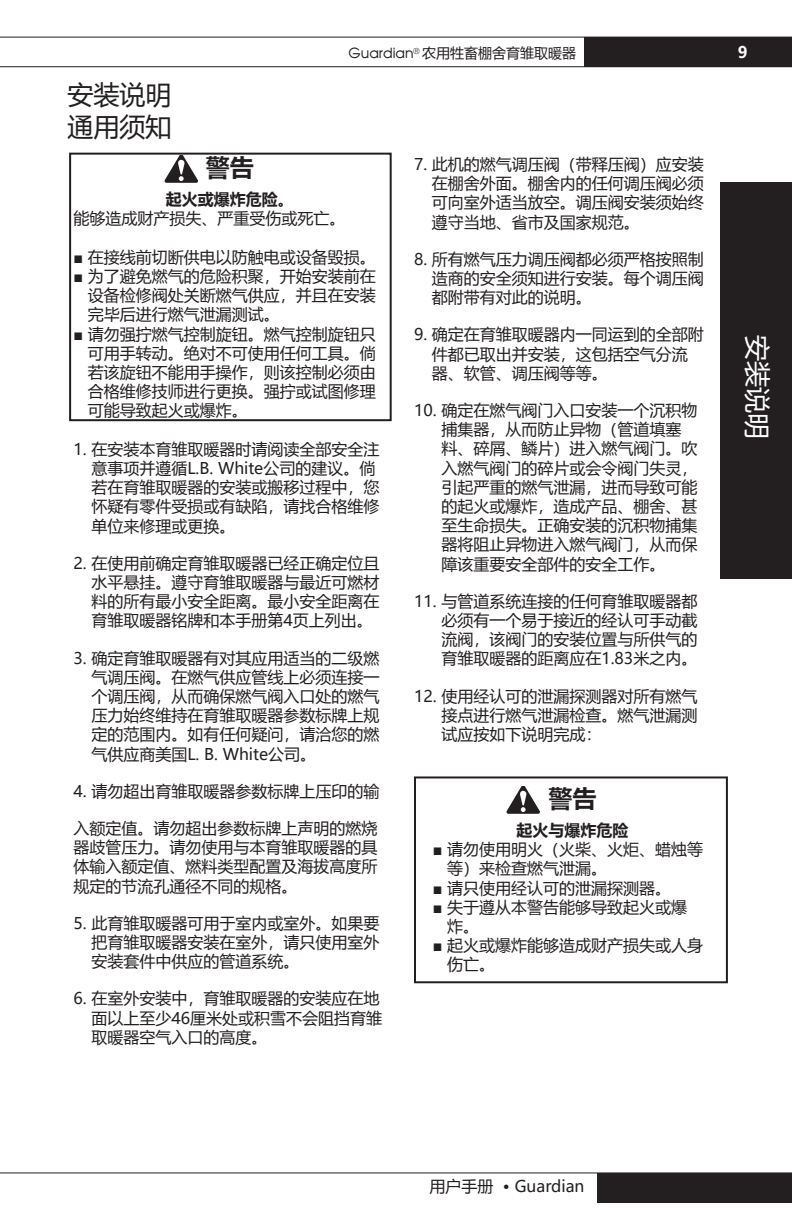
<style>
.page{position:relative;width:792px;height:1224px;background:#fff}
.page>*{position:absolute;margin:0;border:0;box-sizing:border-box;transform-origin:0 0}
.Attention_Header{font:26px/31.2px "Microsoft Ya Hei";color:#231f20}
.Attention_Header-2{font:26px "Microsoft Ya Hei";color:#fff}
.t1{font:700 24px "Microsoft Ya Hei";color:#231f20}
.BODY_for_INSIDE_PAGE{font:16px/19.2px "Microsoft Ya Hei";color:#231f20;text-align:justify}
.t2{font:700 16px "Microsoft Ya Hei";color:#231f20}
.t3{font:700 16px "Microsoft Ya Hei";color:#fff}
.t4{font:14px "Microsoft Ya Hei";color:#231f20}
.s1{font-family:"Moderne"}
</style>
<div class="page">
<div style="left:585px;top:37px;width:207px;height:30px;background:#231f20"></div>
<div style="left:597px;top:1173px;width:195px;height:30px;background:#231f20"></div>
<hr style="left:0;top:37px;width:792px;height:1px;background:#231f20">
<hr style="left:0;top:66px;width:792px;height:1px;background:#231f20">
<hr style="left:0;top:1172px;width:792px;height:1px;background:#231f20">
<div style="left:69px;top:153px;width:323px;height:268px;border:2px solid #231f20"></div>
<svg style="left:165px;top:155px;width:33px;height:28px"></svg>
<div style="left:720px;top:183px;width:72px;height:396px;background:#231f20"></div>
<div style="left:414px;top:776px;width:314px;height:207px;border:2px solid #231f20"></div>
<svg style="left:507px;top:786px;width:33px;height:28px"></svg>
<p class="Attention_Header" style="left:67px;top:79px;width:105px">安装说明通用须知</p>
<p class="t4" style="left:349px;top:44px;width:229px"><span class="s1">Guardian</span><sup>®</sup> 农用牲畜棚舍育雏取暖器</p>
<p class="t1" style="left:206px;top:151px;width:49px">警告</p>
<p class="t2" style="left:166px;top:188px;width:129px">起火或爆炸危险。</p>
<p class="BODY_for_INSIDE_PAGE" style="left:73px;top:209px;width:273px">能够造成财产损失、严重受伤或死亡。</p>
<p class="BODY_for_INSIDE_PAGE" style="left:73px;top:247px;width:304px">■ 在接线前切断供电以防触电或设备毁损。</p>
<p class="BODY_for_INSIDE_PAGE" style="left:88px;top:266px;width:290px;text-indent:-14px">■ 为了避免燃气的危险积聚，开始安装前在设备检修阀处关断燃气供应，并且在安装完毕后进行燃气泄漏测试。</p>
<p class="BODY_for_INSIDE_PAGE" style="left:88px;top:324px;width:290px;text-indent:-14px">■ 请勿强拧燃气控制旋钮。燃气控制旋钮只可用手转动。绝对不可使用任何工具。倘若该旋钮不能用手操作，则该控制必须由合格维修技师进行更换。强拧或试图修理可能导致起火或爆炸。</p>
<p class="BODY_for_INSIDE_PAGE" style="left:91px;top:439px;width:290px;text-align:left;text-indent:-18px">1. 在安装本育雏取暖器时请阅读全部安全注意事项并遵循L.B. White公司的建议。倘若在育雏取暖器的安装或搬移过程中，您怀疑有零件受损或有缺陷，请找合格维修单位来修理或更换。</p>
<p class="BODY_for_INSIDE_PAGE" style="left:91px;top:553px;width:290px;text-indent:-18px">2. 在使用前确定育雏取暖器已经正确定位且水平悬挂。遵守育雏取暖器与最近可燃材料的所有最小安全距离。最小安全距离在育雏取暖器铭牌和本手册第4页上列出。</p>
<p class="BODY_for_INSIDE_PAGE" style="left:91px;top:648px;width:290px;text-indent:-18px">3. 确定育雏取暖器有对其应用适当的二级燃气调压阀。在燃气供应管线上必须连接一个调压阀，从而确保燃气阀入口处的燃气压力始终维持在育雏取暖器参数标牌上规定的范围内。如有任何疑问，请洽您的燃气供应商美国L. B. White公司。</p>
<p class="BODY_for_INSIDE_PAGE" style="left:73px;top:781px;width:307px">4. 请勿超出育雏取暖器参数标牌上压印的输</p>
<p class="BODY_for_INSIDE_PAGE" style="left:73px;top:818px;width:305px">入额定值。请勿超出参数标牌上声明的燃烧器歧管压力。请勿使用与本育雏取暖器的具体输入额定值、燃料类型配置及海拔高度所规定的节流孔通径不同的规格。</p>
<p class="BODY_for_INSIDE_PAGE" style="left:91px;top:913px;width:290px;text-indent:-18px">5. 此育雏取暖器可用于室内或室外。如果要把育雏取暖器安装在室外，请只使用室外安装套件中供应的管道系统。</p>
<p class="BODY_for_INSIDE_PAGE" style="left:91px;top:989px;width:292px;text-align:left;text-indent:-18px">6. 在室外安装中，育雏取暖器的安装应在地面以上至少46厘米处或积雪不会阻挡育雏取暖器空气入口的高度。</p>
<p class="BODY_for_INSIDE_PAGE" style="left:432px;top:154px;width:273px;text-indent:-18px">7. 此机的燃气调压阀（带释压阀）应安装在棚舍外面。棚舍内的任何调压阀必须可向室外适当放空。调压阀安装须始终遵守当地、省市及国家规范。</p>
<p class="BODY_for_INSIDE_PAGE" style="left:432px;top:249px;width:273px;text-indent:-18px">8. 所有燃气压力调压阀都必须严格按照制造商的安全须知进行安装。每个调压阀都附带有对此的说明。</p>
<p class="BODY_for_INSIDE_PAGE" style="left:432px;top:325px;width:273px;text-align:left;text-indent:-18px">9. 确定在育雏取暖器内一同运到的全部附件都已取出并安装，这包括空气分流器、软管、调压阀等等。</p>
<p class="BODY_for_INSIDE_PAGE" style="left:441px;top:400px;width:257px;text-align:left;text-indent:-27px">10. 确定在燃气阀门入口安装一个沉积物捕集器，从而防止异物（管道填塞料、碎屑、鳞片）进入燃气阀门。吹入燃气阀门的碎片或会令阀门失灵，引起严重的燃气泄漏，进而导致可能的起火或爆炸，造成产品、棚舍、甚至生命损失。正确安装的沉积物捕集器将阻止异物进入燃气阀门，从而保障该重要安全部件的安全工作。</p>
<p class="BODY_for_INSIDE_PAGE" style="left:441px;top:591px;width:257px;text-indent:-27px">11. 与管道系统连接的任何育雏取暖器都必须有一个易于接近的经认可手动截流阀，该阀门的安装位置与所供气的育雏取暖器的距离应在1.83米之内。</p>
<p class="BODY_for_INSIDE_PAGE" style="left:441px;top:686px;width:257px;text-indent:-27px">12. 使用经认可的泄漏探测器对所有燃气接点进行燃气泄漏检查。燃气泄漏测试应按如下说明完成：</p>
<p class="t1" style="left:548px;top:782px;width:49px">警告</p>
<p class="t2" style="left:516px;top:819px;width:113px">起火与爆炸危险</p>
<p class="BODY_for_INSIDE_PAGE" style="left:447px;top:839px;width:258px;text-indent:-14px">■ 请勿使用明火（火柴、火炬、蜡烛等等）来检查燃气泄漏。</p>
<p class="BODY_for_INSIDE_PAGE" style="left:433px;top:878px;width:240px">■ 请只使用经认可的泄漏探测器。</p>
<p class="BODY_for_INSIDE_PAGE" style="left:447px;top:897px;width:242px;text-indent:-14px">■ 失于遵从本警告能够导致起火或爆炸。</p>
<p class="BODY_for_INSIDE_PAGE" style="left:447px;top:935px;width:258px;text-indent:-14px">■ 起火或爆炸能够造成财产损失或人身伤亡。</p>
<p class="t3" style="left:738px;top:41px;width:11px">9</p>
<p class="Attention_Header-2" style="left:775px;top:335px;width:105px;rotate:90deg">安装说明</p>
<p class="BODY_for_INSIDE_PAGE" style="left:430px;top:1176px;width:156px">用户手册 • Guardian</p>
</div>
